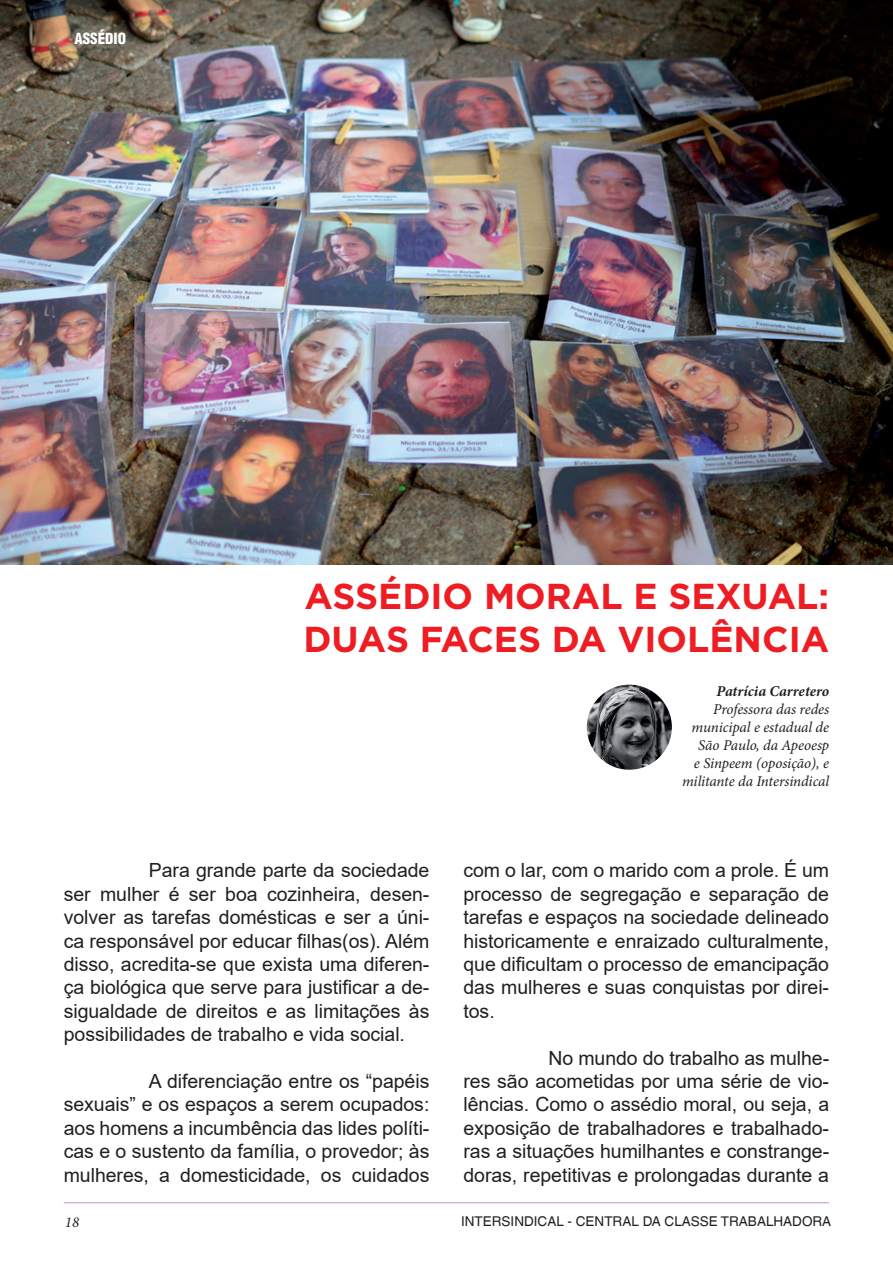
<style>
.page{position:relative;width:893px;height:1263px;background:#fff}
.page>*{position:absolute;margin:0;border:0;box-sizing:border-box;transform-origin:0 0}
.t1{font:700 36px/43.2px "Gotham";color:#ee1d23}
.t2{font:19.5px/23.4px "Arial";letter-spacing:-.005em;color:#231f20;text-align:justify}
.t3{font:italic 15px/18px "Minion Pro";letter-spacing:-.01em;color:#231f20;text-align:right}
.t4{font:italic 700 15px "Minion Pro";letter-spacing:.005em;color:#231f20}
.t5{font:900 condensed 15px "Helvetica";color:#fff}
.t6{font:13.5px "Helvetica LT";color:#231f20}
</style>
<div class="page">
<img style="left:0;top:0;width:893px;height:564px">
<img style="left:587px;top:685px;width:85px;height:85px;border-radius:43px">
<hr style="left:64px;top:1202px;width:765px;height:1px;background:#bb98c6">
<p class="t5" style="left:74px;top:29px;width:53px">ASSÉDIO</p>
<h1 class="t1" style="left:303px;top:573px;width:527px">ASSÉDIO MORAL E SEXUAL:<br>DUAS FACES DA VIOLÊNCIA</h1>
<p class="t4" style="left:716px;top:680px;width:114px">Patrícia Carretero</p>
<p class="t3" style="left:682px;top:700px;width:149px">Professora das redes municipal e estadual de<br>São Paulo, da Apeoesp<br>e Sinpeem (oposição), e militante da Intersindical</p>
<p class="t2" style="left:64px;top:859px;width:367px;text-indent:85px">Para grande parte da sociedade ser mulher é ser boa cozinheira, desen&shy;volver as tarefas domésticas e ser a úni&shy;ca responsável por educar filhas(os). Além disso, acredita-se que exista uma diferen&shy;ça biológica que serve para justificar a de&shy;sigualdade de direitos e as limitações às possibilidades de trabalho e vida social.</p>
<p class="t2" style="left:64px;top:1069px;width:367px;text-indent:85px">A diferenciação entre os “papéis sexuais” e os espaços a serem ocupados: aos homens a incumbência das lides políti&shy;cas e o sustento da família, o provedor; às mulheres, a domesticidade, os cuidados</p>
<p class="t2" style="left:463px;top:859px;width:367px">com o lar, com o marido com a prole. É um processo de segregação e separação de tarefas e espaços na sociedade delineado historicamente e enraizado culturalmente, que dificultam o processo de emancipação das mulheres e suas conquistas por direi&shy;tos.</p>
<p class="t2" style="left:463px;top:1046px;width:367px;text-indent:85px">No mundo do trabalho as mulhe&shy;res são acometidas por uma série de vio&shy;lências. Como o assédio moral, ou seja, a exposição de trabalhadores e trabalhado&shy;ras a situações humilhantes e constrange&shy;doras, repetitivas e prolongadas durante a</p>
<p class="t3" style="left:65px;top:1213px;width:16px">18</p>
<p class="t6" style="left:461px;top:1213px;width:372px">INTERSINDICAL - CENTRAL DA CLASSE TRABALHADORA</p>
</div>
